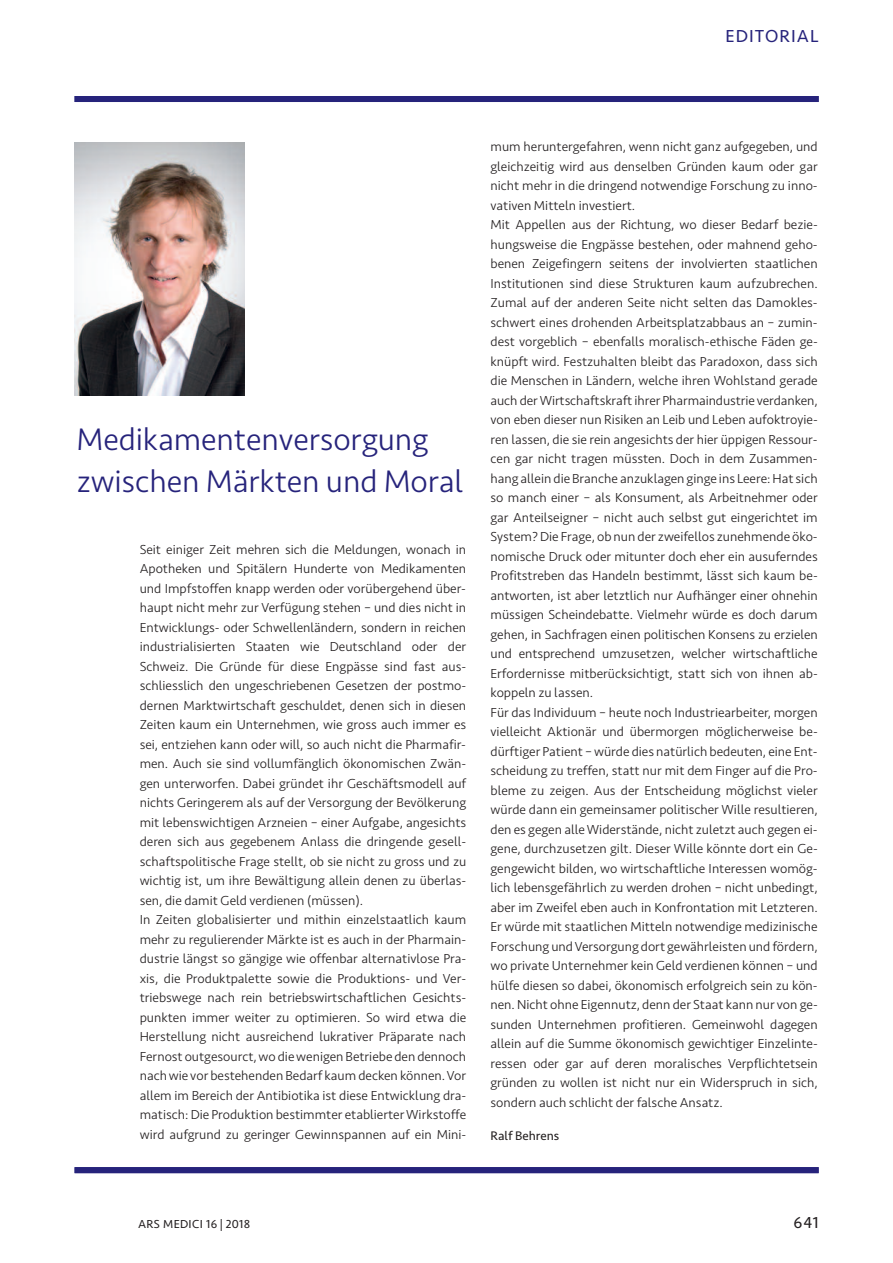
<style>
.page{position:relative;width:893px;height:1263px;background:#fff}
.page>*{position:absolute;margin:0;border:0;box-sizing:border-box;transform-origin:0 0}
.t1{font:300 32.25px/42px "Seravek";letter-spacing:-.005em;color:#26237b}
.t2{font:18px "Seravek";letter-spacing:.06em;color:#26237b}
.t3{font:16.5px "Seravek";color:#231f20}
.t4{font:300 13.5px/19.5px "Seravek";color:#231f20}
.t5{font:12.9px "Seravek";color:#231f20}
.t6{font:12px "Seravek";letter-spacing:.025em;color:#231f20}
</style>
<div class="page">
<img style="left:74px;top:143px;width:170px;height:253px">
<div style="left:75px;top:96px;width:744px;height:6px;background:#26237b"></div>
<div style="left:75px;top:1167px;width:744px;height:6px;background:#26237b"></div>
<h2 class="t2" style="left:725px;top:22px;width:95px">EDITORIAL</h2>
<h1 class="t1" style="left:76px;top:419px;width:389px">Medikamentenversorgung zwischen Märkten und Moral</h1>
<p class="t4" style="left:140px;top:540px;width:328px">Seit einiger Zeit mehren sich die Meldungen, wonach in Apotheken und Spitälern Hunderte von Medikamenten und Impfstoffen knapp werden oder vorübergehend über&shy;haupt nicht mehr zur Verfügung stehen – und dies nicht in Entwicklungs- oder Schwellenländern, sondern in reichen industrialisierten Staaten wie Deutschland oder der Schweiz. Die Gründe für diese Engpässe sind fast aus&shy;schliesslich den ungeschriebenen Gesetzen der postmo&shy;dernen Marktwirtschaft geschuldet, denen sich in diesen Zeiten kaum ein Unternehmen, wie gross auch immer es sei, entziehen kann oder will, so auch nicht die Pharmafir&shy;men. Auch sie sind vollumfänglich ökonomischen Zwän&shy;gen unterworfen. Dabei gründet ihr Geschäftsmodell auf nichts Geringerem als auf der Versorgung der Bevölkerung mit lebenswichtigen Arzneien – einer Aufgabe, angesichts deren sich aus gegebenem Anlass die dringende gesell&shy;schaftspolitische Frage stellt, ob sie nicht zu gross und zu wichtig ist, um ihre Bewältigung allein denen zu überlas&shy;sen, die damit Geld verdienen (müssen).<br>In Zeiten globalisierter und mithin einzelstaatlich kaum mehr zu regulierender Märkte ist es auch in der Pharmain&shy;dustrie längst so gängige wie offenbar alternativlose Pra&shy;xis, die Produktpalette sowie die Produktions- und Ver&shy;triebswege nach rein betriebswirtschaftlichen Gesichts&shy;punkten immer weiter zu optimieren. So wird etwa die Herstellung nicht ausreichend lukrativer Präparate nach Fernost outgesourct,wo diewenigen Betriebe den dennoch nachwie vor bestehenden Bedarf kaum decken können.Vor allem im Bereich der Antibiotika ist diese Entwicklung dra&shy;matisch: Die Produktion bestimmter etablierterWirkstoffe wird aufgrund zu geringer Gewinnspannen auf ein Mini-</p>
<p class="t4" style="left:490px;top:137px;width:329px">mum heruntergefahren, wenn nicht ganz aufgegeben, und gleichzeitig wird aus denselben Gründen kaum oder gar nicht mehr in die dringend notwendige Forschung zu inno&shy;vativen Mitteln investiert.<br>Mit Appellen aus der Richtung, wo dieser Bedarf bezie&shy;hungsweise die Engpässe bestehen, oder mahnend geho&shy;benen Zeigefingern seitens der involvierten staatlichen Institutionen sind diese Strukturen kaum aufzubrechen.<br>Zumal auf der anderen Seite nicht selten das Damokles&shy;schwert eines drohenden Arbeitsplatzabbaus an – zumin&shy;dest vorgeblich – ebenfalls moralisch-ethische Fäden ge&shy;knüpft wird. Festzuhalten bleibt das Paradoxon, dass sich die Menschen in Ländern, welche ihren Wohlstand gerade auch derWirtschaftskraft ihrer Pharmaindustrie verdanken, von eben dieser nun Risiken an Leib und Leben aufoktroyie&shy;ren lassen, die sie rein angesichts der hier üppigen Ressour&shy;cen gar nicht tragen müssten. Doch in dem Zusammen&shy;hang allein die Branche anzuklagen ginge ins Leere:Hat sich so manch einer – als Konsument, als Arbeitnehmer oder gar Anteilseigner – nicht auch selbst gut eingerichtet im System?Die Frage, ob nun der zweifellos zunehmende öko&shy;nomische Druck oder mitunter doch eher ein ausuferndes Profitstreben das Handeln bestimmt, lässt sich kaum be&shy;antworten, ist aber letztlich nur Aufhänger einer ohnehin müssigen Scheindebatte. Vielmehr würde es doch darum gehen, in Sachfragen einen politischen Konsens zu erzielen und entsprechend umzusetzen, welcher wirtschaftliche Erfordernisse mitberücksichtigt, statt sich von ihnen ab&shy;koppeln zu lassen.<br>Für das Individuum – heute noch Industriearbeiter, morgen vielleicht Aktionär und übermorgen möglicherweise be&shy;dürftiger Patient – würde dies natürlich bedeuten, eine Ent&shy;scheidung zu treffen, statt nur mit dem Finger auf die Pro&shy;bleme zu zeigen. Aus der Entscheidung möglichst vieler würde dann ein gemeinsamer politischer Wille resultieren, den es gegen alleWiderstände, nicht zuletzt auch gegen ei&shy;gene, durchzusetzen gilt. Dieser Wille könnte dort ein Ge&shy;gengewicht bilden, wo wirtschaftliche Interessen womög&shy;lich lebensgefährlich zu werden drohen – nicht unbedingt, aber im Zweifel eben auch in Konfrontation mit Letzteren.<br>Er würde mit staatlichen Mitteln notwendige medizinische Forschung undVersorgung dort gewährleisten und fördern, wo private Unternehmer kein Geld verdienen können – und hülfe diesen so dabei, ökonomisch erfolgreich sein zu kön&shy;nen. Nicht ohne Eigennutz, denn der Staat kann nur von ge&shy;sunden Unternehmen profitieren. Gemeinwohl dagegen allein auf die Summe ökonomisch gewichtiger Einzelinte&shy;ressen oder gar auf deren moralisches Verpflichtetsein gründen zu wollen ist nicht nur ein Widerspruch in sich, sondern auch schlicht der falsche Ansatz.</p>
<p class="t5" style="left:490px;top:1126px;width:70px">Ralf Behrens</p>
<p class="t6" style="left:138px;top:1214px;width:113px">ARS MEDICI 16 | 2018</p>
<p class="t3" style="left:793px;top:1209px;width:27px">641</p>
</div>
